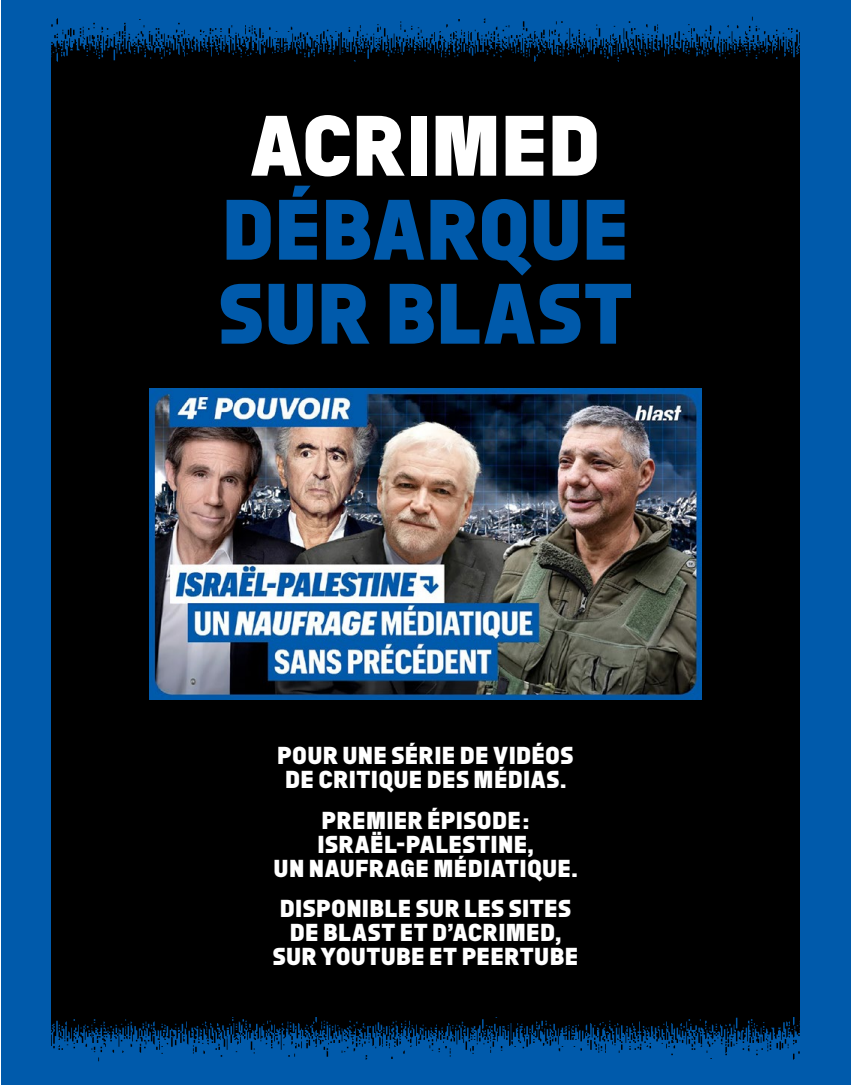
<style>
.page{position:relative;width:851px;height:1085px;background:#fff}
.page>*{position:absolute;margin:0;border:0;box-sizing:border-box;transform-origin:0 0}
.t1{font:87.45px/84px "Audimat 3000 Gras";color:#005aab}
.t2{font:87.45px "Audimat 3000 Gras";color:#fff}
.t3{font:25.05px/24.2px "Audimat 3000 Gras";letter-spacing:.01em;color:#fff;text-align:center}
</style>
<div class="page">
<div style="left:1px;top:0;width:849px;height:1084px;background:#005aab"></div>
<div style="left:51px;top:65px;width:748px;height:951px;background:#000"></div>
<img style="left:149px;top:388px;width:552px;height:311px">
<img style="left:51px;top:1016px;width:748px;height:46px">
<img style="left:51px;top:16px;width:748px;height:49px">
<h1 class="t2" style="left:250px;top:93px;width:351px">ACRIMED</h1>
<h1 class="t1" style="left:218px;top:186px;width:415px">DÉBARQUE<br>SUR BLAST</h1>
<p class="t3" style="left:277px;top:743px;width:298px">POUR UNE SÉRIE DE VIDÉOS<br>DE CRITIQUE DES MÉDIAS.</p>
<p class="t3" style="left:273px;top:807px;width:305px">PREMIER ÉPISODE :<br>ISRAËL-PALESTINE,<br>UN NAUFRAGE MÉDIATIQUE.</p>
<p class="t3" style="left:273px;top:895px;width:307px">DISPONIBLE SUR LES SITES<br>DE BLAST ET D’ACRIMED,<br>SUR YOUTUBE ET PEERTUBE</p>
</div>
